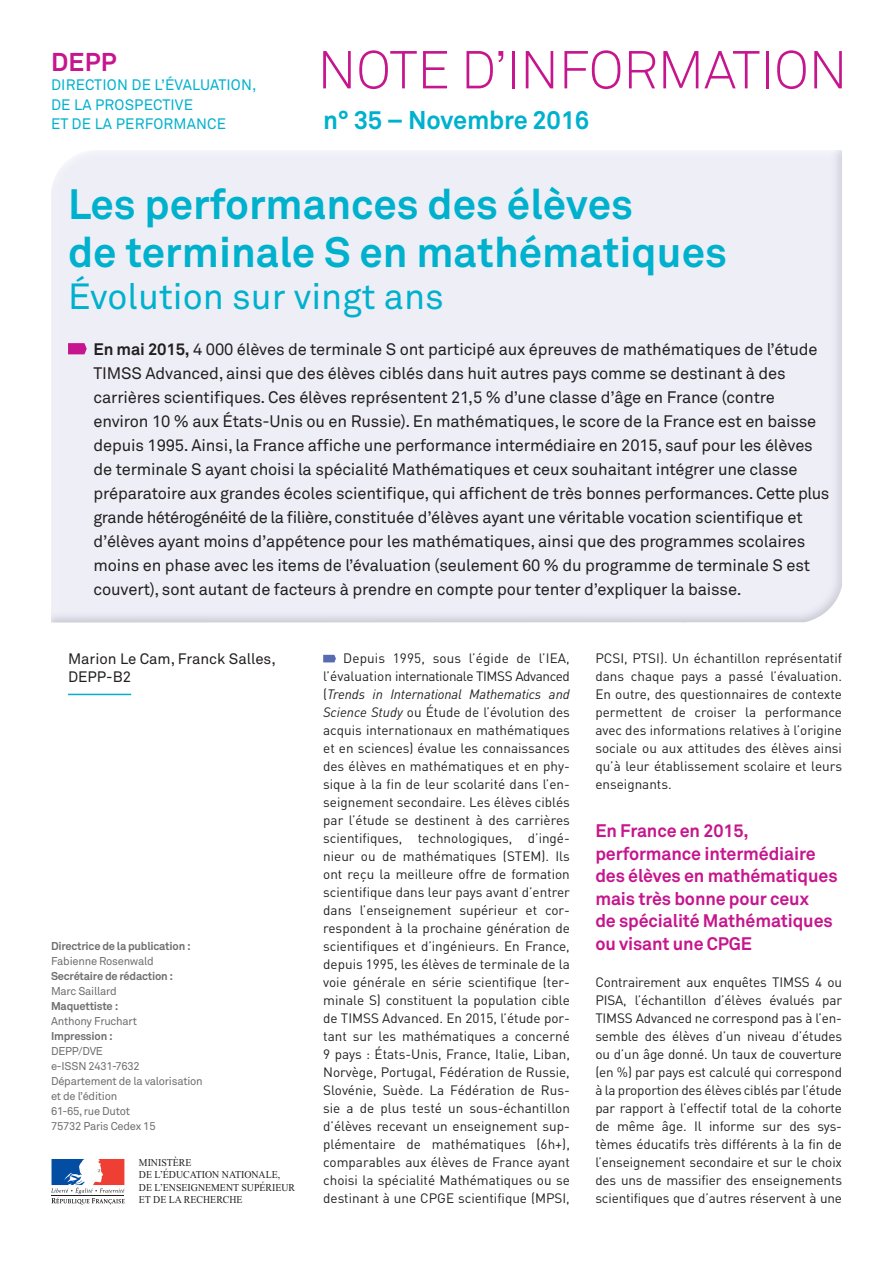
<style>
.page{position:relative;width:893px;height:1263px;background:#fff}
.page>*{position:absolute;margin:0;border:0;box-sizing:border-box;transform-origin:0 0}
.t1{font:300 52.65px "Akkurat";letter-spacing:-.005em;color:#c6168d}
.t2{font:700 42px/48px "Akkurat";color:#00b1cd}
.t3{font:36px "Akkurat";color:#00b1cd}
.t4{font:700 25.5px "Akkurat";letter-spacing:-.01em;color:#00b1cd}
.t5{font:700 25.5px "Akkurat";color:#c6168d}
.t6{font:700 18px/22.5px "Akkurat";letter-spacing:-.01em;color:#c6168d}
.t7{font:16.5px/24px "Akkurat";letter-spacing:-.01em;color:#231f20}
.t8{font:15px/19.5px "Akkurat";letter-spacing:.01em;color:#00b1cd}
.t9{font:15px/18px "Akkurat";color:#231f20}
.t10{font:13.5px/18px "DINOT";color:#231f20;text-align:justify}
.t11{font:11.25px/15px "Akkurat";letter-spacing:-.02em;color:#6d6e70}
.t12{font:700 11.25px "Akkurat";letter-spacing:-.02em;color:#6d6e70}
.t13{font:10.5px/12.5px "Times New Roman";color:#231f20;scale:.95 1}
.s1{font-weight:700}
.s2{font-style:italic}
</style>
<div class="page">
<hr style="left:68px;top:694px;width:63px;height:1px;background:#00b1cd">
<svg style="left:68px;top:343px;width:19px;height:11px"></svg>
<svg style="left:323px;top:655px;width:13px;height:7px"></svg>
<svg style="left:51px;top:1159px;width:74px;height:46px"></svg>
<hr style="left:51px;top:1195px;width:73px;height:1px;background:#231f20">
<h3 class="t5" style="left:51px;top:52px;width:67px">DEPP</h3>
<p class="t8" style="left:51px;top:77px;width:207px">DIRECTION DE L’ÉVALUATION,</p>
<p class="t8" style="left:51px;top:96px;width:177px">DE LA PROSPECTIVE<br>ET DE LA PERFORMANCE</p>
<h1 class="t1" style="left:317px;top:39px;width:531px">NOTE D’INFORMATION</h1>
<h3 class="t4" style="left:323px;top:111px;width:268px">n° 35 – Novembre 2016</h3>
<h2 class="t2" style="left:68px;top:184px;width:660px">Les performances des élèves<br>de terminale S en mathématiques</h2>
<h3 class="t3" style="left:68px;top:284px;width:377px">Évolution sur vingt ans</h3>
<p class="t7" style="left:94px;top:339px;width:737px"><span class="s1">En mai 2015,</span> 4 000 élèves de terminale S ont participé aux épreuves de mathématiques de l’étude TIMSS Advanced, ainsi que des élèves ciblés dans huit autres pays comme se destinant à des carrières scientifiques. Ces élèves représentent 21,5 % d’une classe d’âge en France (contre environ 10 % aux États-Unis ou en Russie). En mathématiques, le score de la France est en baisse depuis 1995. Ainsi, la France affiche une performance intermédiaire en 2015, sauf pour les élèves de terminale S ayant choisi la spécialité Mathématiques et ceux souhaitant intégrer une classe préparatoire aux grandes écoles scientifique, qui affichent de très bonnes performances. Cette plus grande hétérogénéité de la filière, constituée d’élèves ayant une véritable vocation scientifique et d’élèves ayant moins d’appétence pour les mathématiques, ainsi que des programmes scolaires moins en phase avec les items de l’évaluation (seulement 60 % du programme de terminale S est couvert), sont autant de facteurs à prendre en compte pour tenter d’expliquer la baisse.</p>
<p class="t9" style="left:68px;top:651px;width:209px">Marion Le Cam, Franck Salles,<br>DEPP-B2</p>
<p class="t10" style="left:323px;top:651px;width:248px;text-indent:20px">Depuis 1995, sous l’égide de l’IEA, l’évaluation internationale TIMSS Advanced (<span class="s2">Trends in International Mathematics and Science Study</span> ou Étude de l’évolution des acquis internationaux en mathématiques et en sciences) évalue les connaissances des élèves en mathématiques et en phy&shy;sique à la fin de leur scolarité dans l’en&shy;seignement secondaire. Les élèves ciblés par l’étude se destinent à des carrières scientifiques, technologiques, d’ingé&shy;nieur ou de mathématiques (STEM). Ils ont reçu la meilleure offre de formation scientifique dans leur pays avant d’entrer dans l’enseignement supérieur et cor&shy;respondent à la prochaine génération de scientifiques et d’ingénieurs. En France, depuis 1995, les élèves de terminale de la voie générale en série scientifique (ter&shy;minale S) constituent la population cible de TIMSS Advanced. En 2015, l’étude por&shy;tant sur les mathématiques a concerné 9 pays : États-Unis, France, Italie, Liban, Norvège, Portugal, Fédération de Russie, Slovénie, Suède. La Fédération de Rus&shy;sie a de plus testé un sous-échantillon d’élèves recevant un enseignement sup&shy;plémentaire de mathématiques (6h+), comparables aux élèves de France ayant choisi la spécialité Mathématiques ou se destinant à une CPGE scientifique (MPSI,</p>
<p class="t12" style="left:51px;top:942px;width:141px">Directrice de la publication :</p>
<p class="t11" style="left:51px;top:955px;width:104px">Fabienne Rosenwald</p>
<p class="t12" style="left:51px;top:972px;width:124px">Secrétaire de rédaction :</p>
<p class="t11" style="left:51px;top:985px;width:67px">Marc Saillard</p>
<p class="t12" style="left:51px;top:1002px;width:69px">Maquettiste :</p>
<p class="t11" style="left:51px;top:1015px;width:88px">Anthony Fruchart</p>
<p class="t12" style="left:51px;top:1032px;width:63px">Impression :</p>
<p class="t11" style="left:51px;top:1045px;width:153px">DEPP/DVE<br>e-ISSN 2431-7632<br>Département de la valorisation et de l’édition<br>61-65, rue Dutot<br>75732 Paris Cedex 15</p>
<p class="t13" style="left:139px;top:1156px;width:166px">MINISTÈRE<br>DE L’ÉDUCATION NATIONALE,<br>DE L’ENSEIGNEMENT SUPÉRIEUR<br>ET DE LA RECHERCHE</p>
<p class="t10" style="left:595px;top:651px;width:248px">PCSI, PTSI). Un échantillon représentatif dans chaque pays a passé l’évaluation.<br>En outre, des questionnaires de contexte permettent de croiser la performance avec des informations relatives à l’origine sociale ou aux attitudes des élèves ainsi qu’à leur établissement scolaire et leurs enseignants.</p>
<h3 class="t6" style="left:595px;top:821px;width:244px">En France en 2015, performance intermédiaire des élèves en mathématiques mais très bonne pour ceux<br>de spécialité Mathématiques ou visant une CPGE</h3>
<p class="t10" style="left:595px;top:975px;width:248px">Contrairement aux enquêtes TIMSS 4 ou PISA, l’échantillon d’élèves évalués par TIMSS Advanced ne correspond pas à l’en&shy;semble des élèves d’un niveau d’études ou d’un âge donné. Un taux de couverture (en %) par pays est calculé qui correspond à la proportion des élèves ciblés par l’étude par rapport à l’effectif total de la cohorte de même âge. Il informe sur des sys&shy;tèmes éducatifs très différents à la fin de l’enseignement secondaire et sur le choix des uns de massifier des enseignements scientifiques que d’autres réservent à une</p>
</div>
